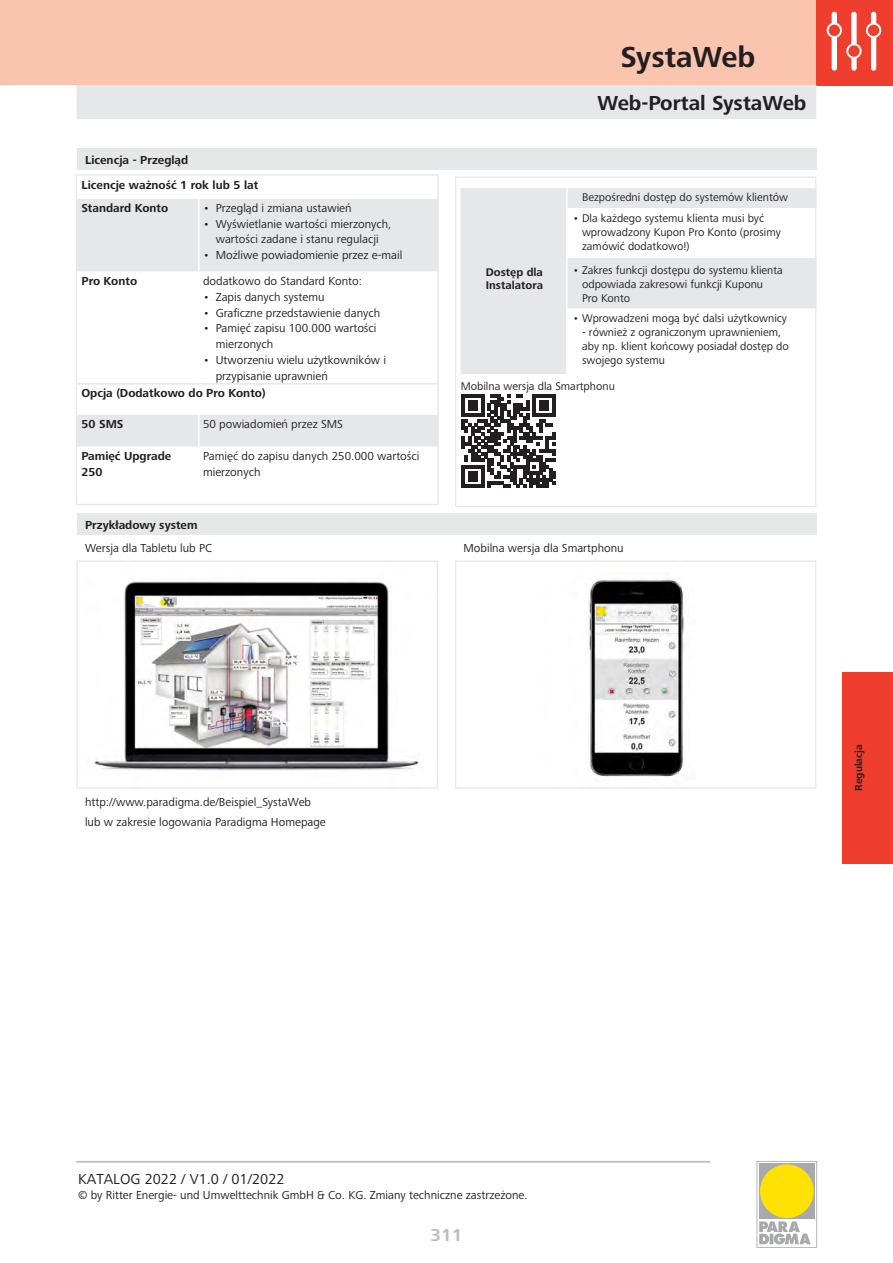
<style>
.page{position:relative;width:893px;height:1263px;background:#fff}
.page>*{position:absolute;margin:0;border:0;box-sizing:border-box;transform-origin:0 0}
.KTITEL1_re{font:700 30px "Frutiger Next LTW1 G";color:#231f20}
.KTITEL2_re{font:700 21px "Frutiger Next LTW1 G";color:#231f20}
.t1{font:700 18px "Frutiger Next LTW1 G";color:#bcbdc0}
.t2{font:15px "Frutiger Next LTW1 G";color:#231f20}
.nutz_u_vort{font:12px/15.8px "Frutiger Next LTW1 G";color:#231f20}
.nutz_u_vort-2{font:700 12px/15.8px "Frutiger Next LTW1 G";color:#231f20}
.FREITXT{font:12px "Frutiger Next LTW1 G";color:#231f20}
.bildueberschrift{font:12px "Frutiger Next LTW1 G";color:#231f20}
.UEB_1{font:700 12px "Frutiger Next LTW1 G";color:#231f20}
.t3{font:11.55px/13.8px "Frutiger Next LTW1 G";color:#231f20}
.t4{font:700 11.55px/13.8px "Frutiger Next LTW1 G";color:#231f20}
.t5{font:700 10.5px "Frutiger Next LTW1 G";color:#231f20}
</style>
<div class="page">
<svg style="left:756px;top:1161px;width:61px;height:87px"></svg>
<div style="left:842px;top:672px;width:51px;height:191px;background:#ef3e2e"></div>
<hr style="left:77px;top:1161px;width:633px;height:1px;background:#bcbdc0">
<div style="left:77px;top:149px;width:739px;height:21px;background:#e6e7e9"></div>
<div style="left:77px;top:514px;width:739px;height:21px;background:#e6e7e9"></div>
<img style="left:94px;top:581px;width:325px;height:190px">
<div style="left:77px;top:560px;width:361px;height:229px;border:1px solid #e6e7e9"></div>
<img style="left:588px;top:579px;width:96px;height:198px">
<div style="left:455px;top:560px;width:361px;height:229px;border:1px solid #e6e7e9"></div>
<svg style="left:78px;top:199px;width:359px;height:247px"></svg>
<hr style="left:198px;top:199px;width:2px;height:72px;background:#fff">
<hr style="left:77px;top:271px;width:122px;height:2px;background:#fff">
<hr style="left:199px;top:271px;width:240px;height:2px;background:#fff">
<hr style="left:198px;top:273px;width:2px;height:110px;background:#fff">
<hr style="left:198px;top:415px;width:2px;height:31px;background:#fff">
<hr style="left:77px;top:383px;width:122px;height:2px;background:#e6e7e9">
<hr style="left:199px;top:383px;width:240px;height:2px;background:#e6e7e9">
<div style="left:76px;top:174px;width:363px;height:331px;border:1px solid #e6e7e9"></div>
<svg style="left:460px;top:188px;width:354px;height:186px;fill:#e6e7e9"></svg>
<hr style="left:566px;top:308px;width:2px;height:66px;background:#fff">
<hr style="left:566px;top:258px;width:2px;height:50px;background:#fff">
<hr style="left:566px;top:208px;width:2px;height:50px;background:#fff">
<hr style="left:566px;top:188px;width:2px;height:20px;background:#fff">
<svg style="left:461px;top:394px;width:95px;height:94px"></svg>
<div style="left:455px;top:176px;width:361px;height:331px;border:1px solid #e6e7e9"></div>
<div style="left:0;top:0;width:816px;height:85px;background:#fbc4ae"></div>
<div style="left:816px;top:0;width:77px;height:85px;background:#ef3e2e"></div>
<svg style="left:827px;top:12px;width:54px;height:59px"></svg>
<div style="left:77px;top:86px;width:739px;height:32px;background:#e6e7e9"></div>
<div style="left:77px;top:85px;width:739px;height:34px;border:2px solid #e6e7e9"></div>
<p class="UEB_1" style="left:85px;top:153px;width:105px">Licencja - Przegląd</p>
<p class="nutz_u_vort-2" style="left:81px;top:177px;width:178px">Licencje ważność 1 rok lub 5 lat</p>
<p class="nutz_u_vort-2" style="left:81px;top:200px;width:88px">Standard Konto</p>
<p class="nutz_u_vort" style="left:203px;top:200px;width:150px">• Przegląd i zmiana ustawień</p>
<p class="nutz_u_vort" style="left:203px;top:216px;width:190px;text-align:center">• Wyświetlanie wartości mierzonych, wartości zadane i stanu regulacji</p>
<p class="nutz_u_vort" style="left:203px;top:248px;width:201px">• Możliwe powiadomienie przez e-mail</p>
<p class="nutz_u_vort-2" style="left:81px;top:274px;width:57px">Pro Konto</p>
<p class="nutz_u_vort" style="left:203px;top:274px;width:160px">dodatkowo do Standard Konto:</p>
<p class="nutz_u_vort" style="left:203px;top:289px;width:123px">• Zapis danych systemu</p>
<p class="nutz_u_vort" style="left:203px;top:305px;width:179px">• Graficzne przedstawienie danych</p>
<p class="nutz_u_vort" style="left:216px;top:321px;width:162px;text-indent:-13px">• Pamięć zapisu 100.000 wartości mierzonych</p>
<p class="nutz_u_vort" style="left:216px;top:352px;width:172px;text-indent:-13px">• Utworzeniu wielu użytkowników i przypisanie uprawnień</p>
<p class="nutz_u_vort-2" style="left:81px;top:385px;width:186px">Opcja (Dodatkowo do Pro Konto)</p>
<p class="nutz_u_vort-2" style="left:81px;top:416px;width:44px">50 SMS</p>
<p class="nutz_u_vort" style="left:203px;top:416px;width:142px">50 powiadomień przez SMS</p>
<p class="nutz_u_vort-2" style="left:81px;top:449px;width:91px">Pamięć Upgrade<br>250</p>
<p class="nutz_u_vort" style="left:203px;top:449px;width:218px">Pamięć do zapisu danych 250.000 wartości mierzonych</p>
<p class="t4" style="left:486px;top:265px;width:59px">Dostęp dla<br>Instalatora</p>
<p class="KTITEL1_re" style="left:620px;top:39px;width:136px">SystaWeb</p>
<p class="KTITEL2_re" style="left:597px;top:91px;width:211px">Web-Portal SystaWeb</p>
<p class="t3" style="left:582px;top:191px;width:208px">Bezpośredni dostęp do systemów klientów</p>
<p class="t3" style="left:582px;top:212px;width:200px;text-indent:-9px">• Dla każdego systemu klienta musi być wprowadzony Kupon Pro Konto (prosimy zamówić dodatkowo!)</p>
<p class="t3" style="left:582px;top:264px;width:202px;text-indent:-9px">• Zakres funkcji dostępu do systemu klienta odpowiada zakresowi funkcji Kuponu<br>Pro Konto</p>
<p class="t3" style="left:573px;top:312px;width:216px">• Wprowadzeni mogą być dalsi użytkownicy</p>
<p class="t3" style="left:582px;top:326px;width:208px">- również z ograniczonym uprawnieniem, aby np. klient końcowy posiadał dostęp do swojego systemu</p>
<p class="t3" style="left:461px;top:380px;width:156px">Mobilna wersja dla Smartphonu</p>
<p class="UEB_1" style="left:85px;top:518px;width:114px">Przykładowy system</p>
<p class="bildueberschrift" style="left:85px;top:541px;width:129px">Wersja dla Tabletu lub PC</p>
<p class="bildueberschrift" style="left:463px;top:541px;width:162px">Mobilna wersja dla Smartphonu</p>
<p class="FREITXT" style="left:85px;top:795px;width:228px">http://www.paradigma.de/Beispiel_SystaWeb</p>
<p class="FREITXT" style="left:85px;top:815px;width:242px">lub w zakresie logowania Paradigma Homepage</p>
<p class="t5" style="left:853px;top:791px;width:48px;rotate:-90deg">Regulacja</p>
<p class="t2" style="left:78px;top:1171px;width:208px">KATALOG 2022 / V1.0 / 01/2022</p>
<p class="nutz_u_vort" style="left:78px;top:1187px;width:451px">© by Ritter Energie- und Umwelttechnik GmbH &amp; Co. KG. Zmiany techniczne zastrzeżone.</p>
<h3 class="t1" style="left:431px;top:1225px;width:33px">311</h3>
</div>
